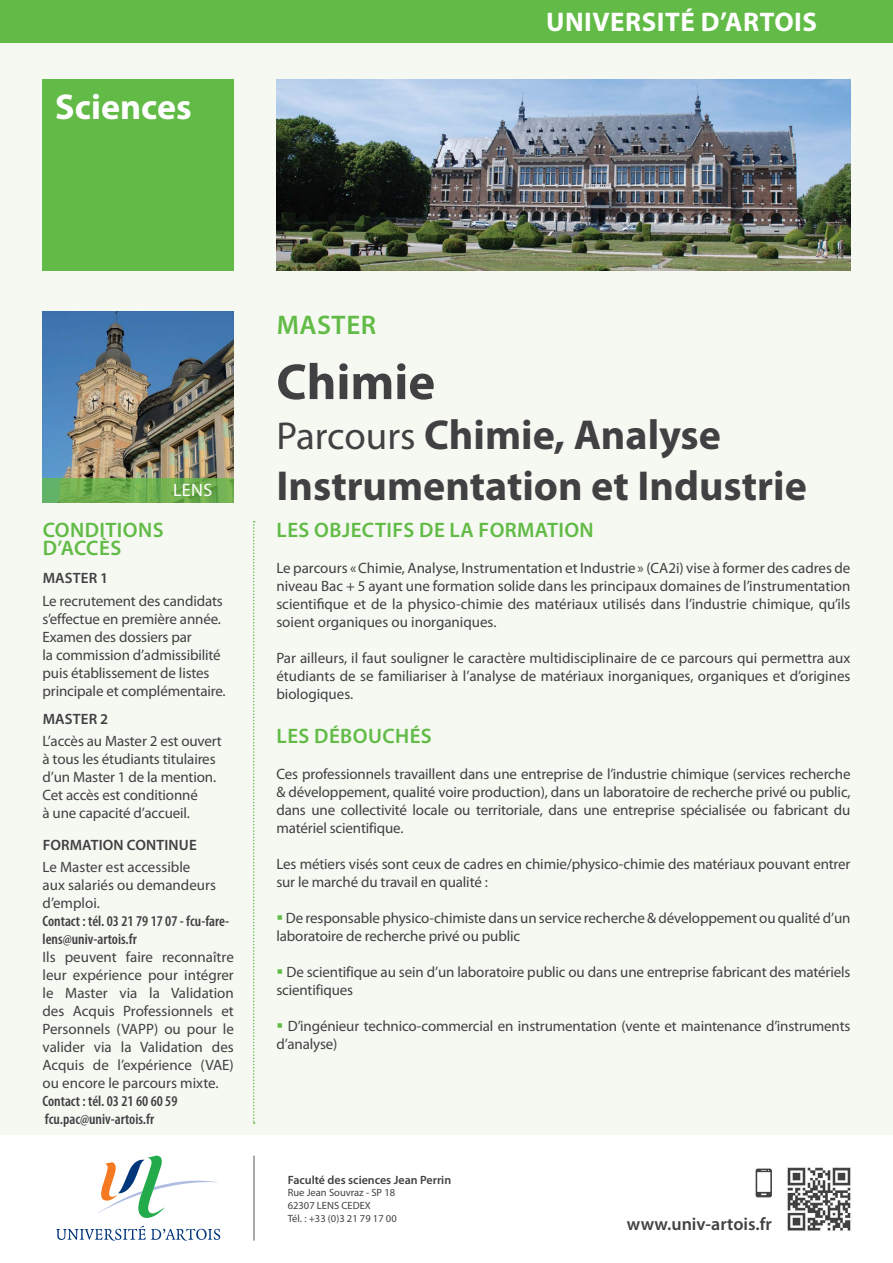
<style>
.page{position:relative;width:893px;height:1263px;background:#f5f9f2}
.page>*{position:absolute;margin:0;border:0;box-sizing:border-box;transform-origin:0 0}
.t1{font:700 51px "Myriad Pro";color:#414042}
.t2{font:700 42px "Myriad Pro";color:#414042}
.t3{font:700 36px "Myriad Pro";color:#fff}
.t4{font:700 27px "Myriad Pro";letter-spacing:.02em;color:#fff}
.t5{font:600 27px "Myriad Pro";letter-spacing:.02em;color:#62bb46}
.t6{font:600 21px "Myriad Pro";letter-spacing:.02em;color:#62bb46}
.t7{font:600 18px "Myriad Pro";color:#414042}
.t8{font:18px "Myriad Pro";color:#fff}
.t9{font:15px/18px "Myriad Pro";letter-spacing:-.01em;color:#414042}
.t10{font:600 condensed 15px/18px "Myriad Pro";color:#414042}
.t11{font:600 15px "Myriad Pro";letter-spacing:.01em;color:#414042}
.t12{font:600 12px "Myriad Pro";color:#414042}
.t13{font:10.5px "Myriad Pro";color:#414042}
.s1{font-weight:400;font-size:39px}
.s2{color:#62bb46}
</style>
<div class="page">
<div style="left:0;top:1135px;width:893px;height:128px;background:#fff"></div>
<svg style="left:56px;top:1226px;width:164px;height:15px"></svg>
<svg style="left:98px;top:1155px;width:120px;height:63px"></svg>
<hr style="left:254px;top:1155px;width:1px;height:86px;background:#58595b">
<img style="left:787px;top:1167px;width:64px;height:64px">
<svg style="left:756px;top:1168px;width:16px;height:29px"></svg>
<div style="left:43px;top:80px;width:191px;height:191px;background:#62bb46"></div>
<img style="left:43px;top:311px;width:191px;height:167px">
<img style="left:276px;top:80px;width:574px;height:191px">
<div style="left:0;top:0;width:893px;height:43px;background:#62bb46"></div>
<svg style="left:253px;top:521px;width:2px;height:603px"></svg>
<svg style="left:43px;top:478px;width:191px;height:25px;background:#6eae50"></svg>
<p class="t3" style="left:55px;top:84px;width:138px">Sciences</p>
<p class="t4" style="left:546px;top:5px;width:272px">UNIVERSITÉ D’ARTOIS</p>
<p class="t8" style="left:173px;top:479px;width:41px">LENS</p>
<p class="t6" style="left:43px;top:516px;width:122px">CONDITIONS</p>
<p class="t6" style="left:43px;top:534px;width:80px">D’ACCÈS</p>
<p class="t11" style="left:43px;top:569px;width:67px">MASTER 1</p>
<p class="t9" style="left:43px;top:591px;width:185px">Le recrutement des candidats s’effectue en première année.<br>Examen des dossiers par<br>la commission d’admissibilité puis établissement de listes principale et complémentaire.</p>
<p class="t11" style="left:43px;top:709px;width:67px">MASTER 2</p>
<p class="t9" style="left:43px;top:732px;width:181px">L’accès au Master 2 est ouvert à tous les étudiants titulaires d’un Master 1 de la mention.<br>Cet accès est conditionné<br>à une capacité d’accueil.</p>
<p class="t11" style="left:43px;top:835px;width:156px">FORMATION CONTINUE</p>
<p class="t9" style="left:43px;top:857px;width:175px">Le Master est accessible aux salariés ou demandeurs d’emploi.</p>
<p class="t10" style="left:43px;top:911px;width:188px">Contact : tél. 03 21 79 17 07 - fcu-fare&shy;lens@univ-artois.fr</p>
<p class="t9" style="left:43px;top:947px;width:193px;text-align:justify">Ils peuvent faire reconnaître leur expérience pour intégrer le Master via la Validation des Acquis Professionnels et Personnels (VAPP) ou pour le valider via la Validation des Acquis de l’expérience (VAE) ou encore le parcours mixte.</p>
<p class="t10" style="left:43px;top:1091px;width:137px">Contact : tél. 03 21 60 60 59</p>
<p class="t10" style="left:45px;top:1109px;width:111px">fcu.pac@univ-artois.fr</p>
<p class="t5" style="left:277px;top:308px;width:101px">MASTER</p>
<p class="t1" style="left:276px;top:349px;width:160px">Chimie</p>
<p class="t2" style="left:276px;top:408px;width:446px"><span class="s1">Parcours</span> Chimie, Analyse</p>
<p class="t2" style="left:276px;top:458px;width:532px">Instrumentation et Industrie</p>
<p class="t6" style="left:277px;top:516px;width:319px">LES OBJECTIFS DE LA FORMATION</p>
<p class="t9" style="left:276px;top:558px;width:576px;text-align:justify">Le parcours «Chimie, Analyse, Instrumentation et Industrie» (CA2i) vise à former des cadres de niveau Bac + 5 ayant une formation solide dans les principaux domaines de l’instrumentation scientifique et de la physico-chimie des matériaux utilisés dans l’industrie chimique, qu’ils soient organiques ou inorganiques.</p>
<p class="t9" style="left:276px;top:648px;width:575px;text-align:justify">Par ailleurs, il faut souligner le caractère multidisciplinaire de ce parcours qui permettra aux étudiants de se familiariser à l’analyse de matériaux inorganiques, organiques et d’origines biologiques.</p>
<p class="t6" style="left:277px;top:723px;width:157px">LES DÉBOUCHÉS</p>
<p class="t9" style="left:276px;top:765px;width:576px;text-align:justify">Ces professionnels travaillent dans une entreprise de l’industrie chimique (services recherche &amp; développement, qualité voire production), dans un laboratoire de recherche privé ou public, dans une collectivité locale ou territoriale, dans une entreprise spécialisée ou fabricant du matériel scientifique.</p>
<p class="t9" style="left:276px;top:855px;width:576px">Les métiers visés sont ceux de cadres en chimie/physico-chimie des matériaux pouvant entrer sur le marché du travail en qualité :</p>
<p class="t9" style="left:276px;top:909px;width:576px"><span class="s2">▪</span> De responsable physico-chimiste dans un service recherche &amp; développement ou qualité d’un laboratoire de recherche privé ou public</p>
<p class="t9" style="left:276px;top:963px;width:576px"><span class="s2">▪</span> De scientifique au sein d’un laboratoire public ou dans une entreprise fabricant des matériels scientifiques</p>
<p class="t9" style="left:276px;top:1017px;width:576px"><span class="s2">▪</span> D’ingénieur technico-commercial en instrumentation (vente et maintenance d’instruments d’analyse)</p>
<p class="t12" style="left:288px;top:1172px;width:165px">Faculté des sciences Jean Perrin</p>
<p class="t13" style="left:288px;top:1186px;width:109px">Rue Jean Souvraz - SP 18</p>
<p class="t13" style="left:288px;top:1199px;width:85px">62307 LENS CEDEX</p>
<p class="t13" style="left:288px;top:1211px;width:110px">Tél. : +33 (0)3 21 79 17 00</p>
<p class="t7" style="left:627px;top:1212px;width:146px">www.univ-artois.fr</p>
</div>
